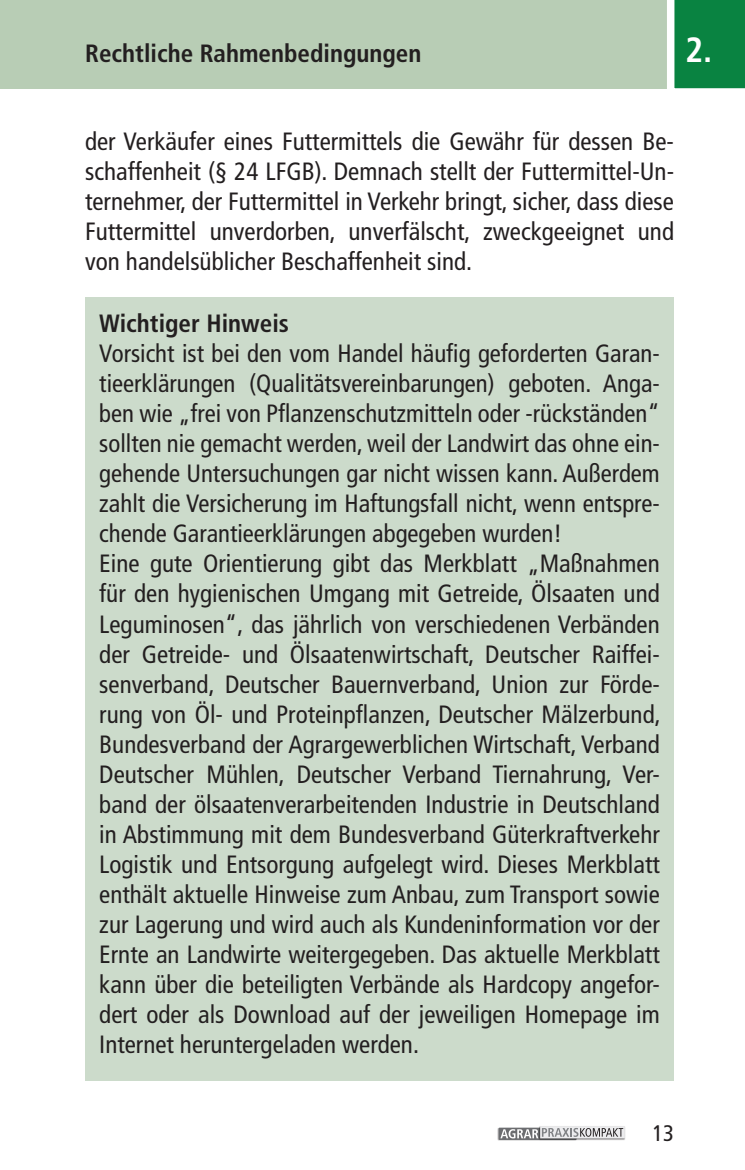
<style>
.page{position:relative;width:745px;height:1170px;background:#fff}
.page>*{position:absolute;margin:0;border:0;box-sizing:border-box;transform-origin:0 0}
.t1{font:700 condensed 35px "Frutiger LT Std";color:#fff}
.t2{font:condensed 25px/30px "Frutiger LT Std";color:#231f20;text-align:justify}
.t3{font:700 condensed 25px "Frutiger LT Std";color:#231f20}
.t4{font:condensed 22.5px "Frutiger LT Std";color:#231f20}
</style>
<div class="page">
<div style="left:0;top:0;width:744px;height:88px;background:#b8cdb5"></div>
<svg style="left:662px;top:0;width:82px;height:89px;background:#2b935a"></svg>
<img style="left:497px;top:1128px;width:41px;height:12px">
<div style="left:498px;top:1127px;width:78px;height:12px;background:#6c6d70"></div>
<img style="left:538px;top:1126px;width:87px;height:14px">
<div style="left:539px;top:1125px;width:85px;height:13px;background:#e7e7e8"></div>
<svg style="left:500px;top:1127px;width:122px;height:11px"></svg>
<div style="left:85px;top:297px;width:588px;height:783px;background:#ccdbcb"></div>
<p class="t3" style="left:85px;top:39px;width:337px">Rechtliche Rahmenbedingungen</p>
<h1 class="t1" style="left:684px;top:29px;width:29px">2.</h1>
<p class="t2" style="left:85px;top:127px;width:590px">der Verkäufer eines Futtermittels die Gewähr für dessen Be&shy;schaffenheit (§ 24 LFGB). Demnach stellt der Futtermittel-Un&shy;ternehmer, der Futtermittel in Verkehr bringt, sicher, dass diese Futtermittel unverdorben, unverfälscht, zweckgeeignet und von handelsüblicher Beschaffenheit sind.</p>
<p class="t3" style="left:99px;top:309px;width:191px">Wichtiger Hinweis</p>
<p class="t2" style="left:99px;top:339px;width:562px;text-align:left">Vorsicht ist bei den vom Handel häufig geforderten Garan&shy;tieerklärungen (Qualitätsvereinbarungen) geboten. Anga&shy;ben wie „frei von Pflanzenschutzmitteln oder -rückständen“ sollten nie gemacht werden, weil der Landwirt das ohne ein&shy;gehende Untersuchungen gar nicht wissen kann. Außerdem zahlt die Versicherung im Haftungsfall nicht, wenn entspre&shy;chende Garantieerklärungen abgegeben wurden!<br>Eine gute Orientierung gibt das Merkblatt „Maßnahmen für den hygienischen Umgang mit Getreide, Ölsaaten und Leguminosen“, das jährlich von verschiedenen Verbänden der Getreide- und Ölsaatenwirtschaft, Deutscher Raiffei&shy;senverband, Deutscher Bauernverband, Union zur Förde&shy;rung von Öl- und Proteinpflanzen, Deutscher Mälzerbund, Bundesverband der Agrargewerblichen Wirtschaft, Verband Deutscher Mühlen, Deutscher Verband Tiernahrung, Ver&shy;band der ölsaatenverarbeitenden Industrie in Deutschland in Abstimmung mit dem Bundesverband Güterkraftverkehr Logistik und Entsorgung aufgelegt wird. Dieses Merkblatt enthält aktuelle Hinweise zum Anbau, zum Transport sowie zur Lagerung und wird auch als Kundeninformation vor der Ernte an Landwirte weitergegeben. Das aktuelle Merkblatt kann über die beteiligten Verbände als Hardcopy angefor&shy;dert oder als Download auf der jeweiligen Homepage im Internet heruntergeladen werden.</p>
<p class="t4" style="left:652px;top:1119px;width:23px">13</p>
</div>
